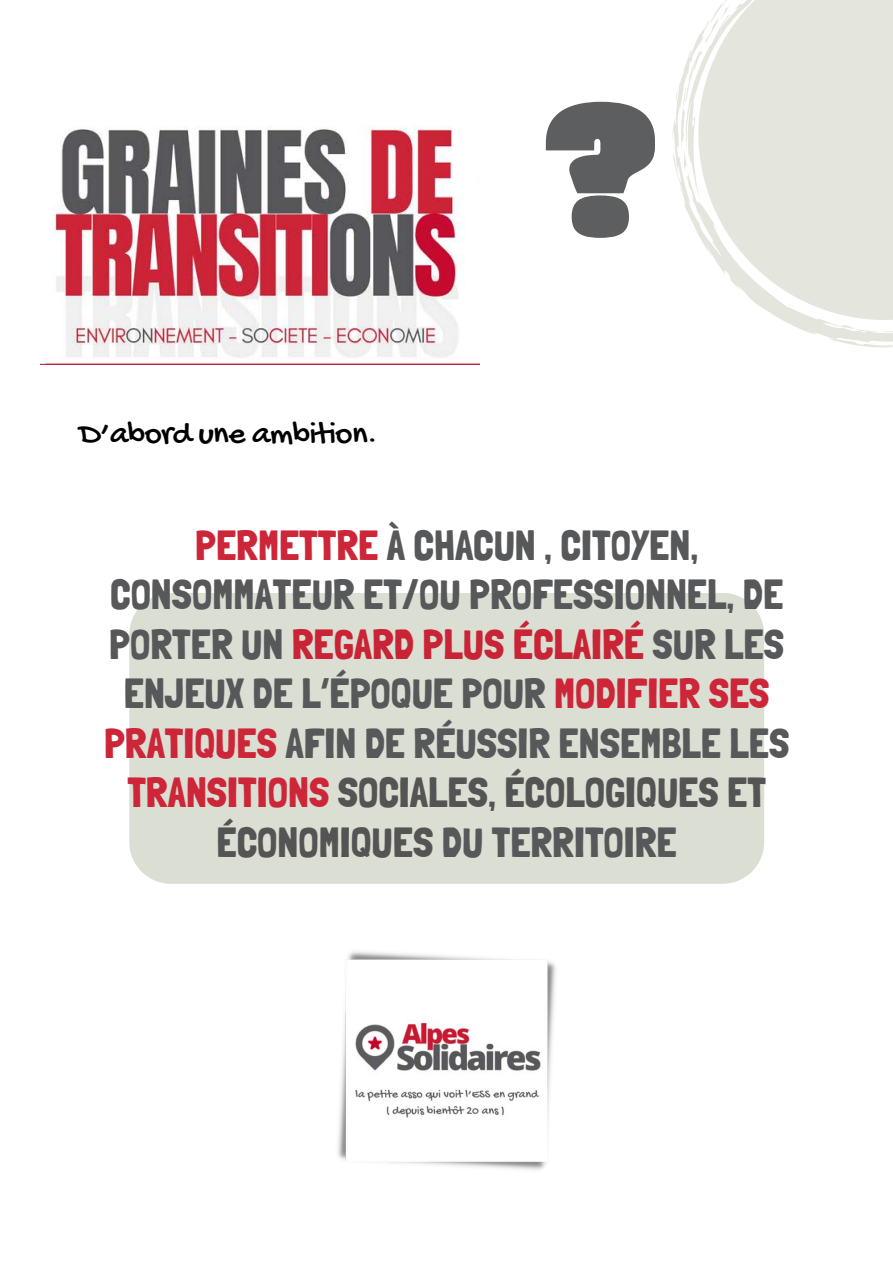
<style>
.page{position:relative;width:893px;height:1264px;background:#fff}
.page>*{position:absolute;margin:0;border:0;box-sizing:border-box;transform-origin:0 0}
.t1{font:192.9px "Extenda 90 Exa";color:#5d5e60}
.t2{font:42px/49.5px "Londrina Solid";color:#57585a;text-align:center}
.t3{font:33px "Gochi Hand";letter-spacing:-.015em;color:#000001}
.s1{color:#cc2638}
.s2{color:#c92336}
.s3{color:#545454}
</style>
<div class="page">
<div style="left:129px;top:593px;width:635px;height:290px;background:#dbded2"></div>
<img style="left:338px;top:951px;width:218px;height:219px">
<svg style="left:677px;top:0;width:215px;height:348px;fill:#e4e6dd"></svg>
<svg style="left:787px;top:303px;width:6px;height:5px"></svg>
<svg style="left:672px;top:0;width:77px;height:174px"></svg>
<img style="left:40px;top:126px;width:439px;height:238px">
<p class="t3" style="left:79px;top:417px;width:300px">D’abord une ambition.</p>
<h1 class="t1" style="left:545px;top:84px;width:112px">?</h1>
<p class="t2" style="left:104px;top:520px;width:687px"><span class="s1">PERMETTRE</span> À CHACUN , CITOYEN, CONSOMMATEUR ET/OU PROFESSIONNEL, DE PORTER UN <span class="s2">REGARD PLUS ÉCLAIRÉ</span> SUR LES ENJEUX DE L‘ÉPOQUE POUR <span class="s1">MODIFIER SES PRATIQUES</span> AFIN DE RÉUSSIR ENSEMBLE LES <span class="s1">TRANSITIONS</span> <span class="s3">SOCIALES, ÉCOLOGIQUES ET ÉCONOMIQUES</span> DU TERRITOIRE</p>
</div>
